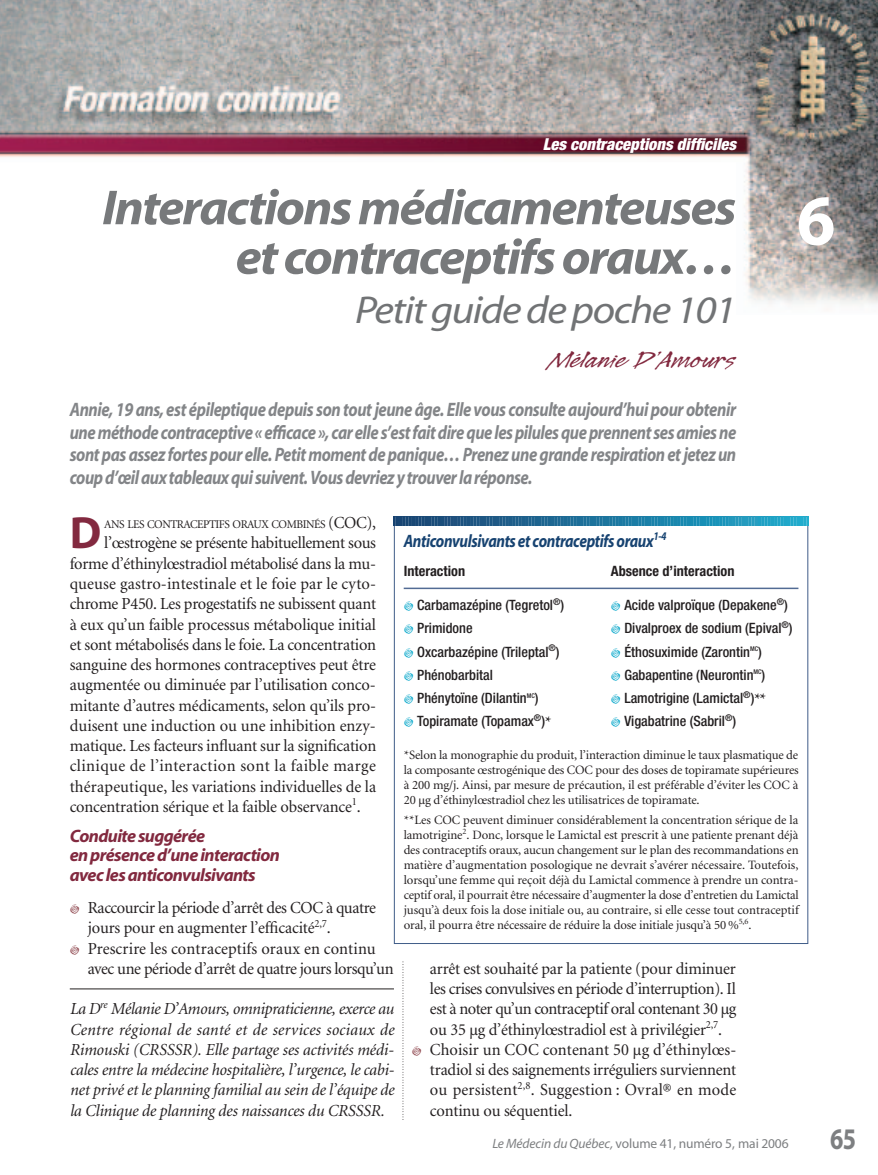
<style>
.page{position:relative;width:878px;height:1175px;background:#fff}
.page>*{position:absolute;margin:0;border:0;box-sizing:border-box;transform-origin:0 0}
.t1{font:700 72px "Myriad";color:#fff}
.t2{font:italic 700 49.5px/49.5px "Myriad";letter-spacing:-.035em;color:#77797b;text-align:right;scale:1.05 1}
.t3{font:700 45.3px "Myriad";color:#82293f}
.t4{font:italic 39px "Myriad";letter-spacing:-.035em;color:#717375;scale:1.1 1}
.t5{font:700 30px "Myriad";color:#7d7f81;scale:.8 1}
.t6{font:27px "Legault Std";color:#82293f;scale:1.2 1}
.t7{font:italic 700 19.5px/22.5px "Myriad";letter-spacing:-.03em;color:#838588;text-align:justify;scale:.85 1}
.t8{font:italic 700 18px/19.5px "Myriad";letter-spacing:-.035em;color:#82293f}
.t9{font:italic 700 18px "Myriad";letter-spacing:-.025em;color:#174371;scale:.85 1}
.t10{font:16.8px/20.2px "Minion";letter-spacing:-.01em;color:#231f20}
.t11{font:italic 16.8px/20.2px "Minion";letter-spacing:-.01em;color:#231f20;text-align:justify}
.t12{font:italic 900 condensed 16.5px "Helvetica Neue";color:#fff}
.t13{font:500 condensed 14.25px "Helvetica Neue";color:#231f20}
.t14{font:700 condensed 14.25px "Helvetica Neue";color:#231f20}
.t15{font:13.5px "Myriad";letter-spacing:-.01em;color:#7d7f81}
.t16{font:12.75px/15px "Minion";letter-spacing:-.01em;color:#231f20;text-align:justify}
.t17{font:11.85px "Minion";letter-spacing:-.04em;color:#231f20}
.s1{font-size:16.8px}
.s2{font-family:"Minion";font-weight:700;font-stretch:normal}
.s3{font-style:italic}
</style>
<div class="page">
<img style="left:0;top:0;width:878px;height:304px">
<svg style="left:402px;top:962px;width:1px;height:158px"></svg>
<hr style="left:70px;top:988px;width:324px;height:1px;background:#231f20">
<hr style="left:404px;top:587px;width:394px;height:2px;background:#526b94">
<svg style="left:394px;top:516px;width:414px;height:9px"></svg>
<p class="t12" style="left:543px;top:138px;width:195px">Les contraceptions difficiles</p>
<h2 class="t2" style="left:102px;top:188px;width:605px">Interactions médicamenteuses et contraceptifs oraux…</h2>
<h3 class="t4" style="left:355px;top:295px;width:348px">Petit guide de poche 101</h3>
<h3 class="t6" style="left:551px;top:342px;width:155px">Mélanie D’Amours</h3>
<p class="t7" style="left:70px;top:400px;width:785px">Annie, 19 ans, est épileptique depuis son tout jeune âge. Elle vous consulte aujourd’hui pour obtenir une méthode contraceptive « efficace », car elle s’est fait dire que les pilules que prennent ses amies ne sont pas assez fortes pour elle. Petit moment de panique… Prenez une grande respiration et jetez un coup d’œil aux tableaux qui suivent. Vous devriez y trouver la réponse.</p>
<h1 class="t1" style="left:796px;top:193px;width:40px">6</h1>
<h3 class="t3" style="left:70px;top:516px;width:33px">D</h3>
<p class="t17" style="left:104px;top:520px;width:273px">ANS LES CONTRACEPTIFS ORAUX COMBINÉS <span class="s1">(COC),</span></p>
<p class="t10" style="left:70px;top:534px;width:308px;text-align:justify;text-indent:35px">l’œstrogène se présente habituellement sous forme d’éthinylœstradiol métabolisé dans la mu&shy;queuse gastro-intestinale et le foie par le cyto&shy;chrome P450. Les progestatifs ne subissent quant à eux qu’un faible processus métabolique initial et sont métabolisés dans le foie. La concentration sanguine des hormones contraceptives peut être augmentée ou diminuée par l’utilisation conco&shy;mitante d’autres médicaments, selon qu’ils pro&shy;duisent une induction ou une inhibition enzy&shy;matique. Les facteurs influant sur la signification clinique de l’interaction sont la faible marge thérapeutique, les variations individuelles de la concentration sérique et la faible observance<sup>1</sup>.</p>
<p class="t8" style="left:70px;top:828px;width:212px">Conduite suggérée<br>en présenced’une interaction avec les anticonvulsivants</p>
<p class="t10" style="left:88px;top:899px;width:307px">Raccourcir la période d’arrêt des COC à quatre jours pour en augmenter l’efficacité<sup>2,7</sup>.<br>Prescrire les contraceptifs oraux en continu avec une période d’arrêt de quatre jours lorsqu’un</p>
<p class="t11" style="left:70px;top:1000px;width:326px">La D<sup>re</sup> Mélanie D’Amours, omnipraticienne, exerce au Centre régional de santé et de services sociaux de Rimouski (CRSSSR). Elle partage ses activités médi&shy;cales entre la médecine hospitalière, l’urgence, le cabi&shy;net privé et le planning familial au sein de l’équipe de la Clinique de planning des naissances du CRSSSR.</p>
<p class="t9" style="left:404px;top:534px;width:311px">Anticonvulsivants et contraceptifs oraux<sup>1-4</sup></p>
<p class="t14" style="left:404px;top:566px;width:63px">Interaction</p>
<p class="t14" style="left:611px;top:566px;width:125px">Absence d’interaction</p>
<p class="t13" style="left:417px;top:600px;width:148px">Carbamazépine (Tegretol<sup>®</sup>)</p>
<p class="t13" style="left:624px;top:600px;width:165px">Acide valproïque (Depakene<sup>®</sup>)</p>
<p class="t13" style="left:417px;top:623px;width:57px">Primidone</p>
<p class="t13" style="left:624px;top:623px;width:170px">Divalproex de sodium (Epival<sup>®</sup>)</p>
<p class="t13" style="left:417px;top:646px;width:144px">Oxcarbazépine (Trileptal<sup>®</sup>)</p>
<p class="t13" style="left:624px;top:646px;width:139px">Éthosuximide (Zarontin<sup>MC</sup>)</p>
<p class="t13" style="left:417px;top:669px;width:77px">Phénobarbital</p>
<p class="t13" style="left:624px;top:669px;width:142px">Gabapentine (Neurontin<sup>MC</sup>)</p>
<p class="t13" style="left:417px;top:693px;width:123px">Phénytoïne (Dilantin<sup>MC</sup>)</p>
<p class="t13" style="left:624px;top:693px;width:143px">Lamotrigine (Lamictal<sup>®</sup>)<span class="s2">**</span></p>
<p class="t13" style="left:417px;top:716px;width:136px">Topiramate (Topamax<sup>®</sup>)<span class="s2">*</span></p>
<p class="t13" style="left:624px;top:716px;width:113px">Vigabatrine (Sabril<sup>®</sup>)</p>
<p class="t16" style="left:404px;top:749px;width:396px">*Selon la monographie du produit, l’interaction diminue le taux plasmatique de la composante œstrogénique des COC pour des doses de topiramate supérieures à 200 mg/j. Ainsi, par mesure de précaution, il est préférable d’éviter les COC à 20 µg d’éthinylœstradiol chez les utilisatrices de topiramate.</p>
<p class="t16" style="left:403px;top:813px;width:396px">**Les COC peuvent diminuer considérablement la concentration sérique de la lamotrigine<sup>2</sup>. Donc, lorsque le Lamictal est prescrit à une patiente prenant déjà des contraceptifs oraux, aucun changement sur le plan des recommandations en matière d’augmentation posologique ne devrait s’avérer nécessaire. Toutefois, lorsqu’une femme qui reçoit déjà du Lamictal commence à prendre un contra&shy;ceptif oral, il pourrait être nécessaire d’augmenter la dose d’entretien du Lamictal jusqu’à deux fois la dose initiale ou, au contraire, si elle cesse tout contraceptif oral, il pourra être nécessaire de réduire la dose initiale jusqu’à 50 %<sup>5,6</sup>.</p>
<p class="t10" style="left:429px;top:959px;width:308px">arrêt est souhaité par la patiente (pour diminuer les crises convulsives en période d’interruption). Il est à noter qu’un contraceptif oral contenant 30 µg ou 35 µg d’éthinylœstradiol est à privilégier<sup>2,7</sup>.<br>Choisir un COC contenant 50 µg d’éthinylœs&shy;tradiol si des saignements irréguliers surviennent ou persistent<sup>2,8</sup>. Suggestion : Ovral® en mode continu ou séquentiel.</p>
<p class="t15" style="left:492px;top:1138px;width:298px"><span class="s3">Le Médecin du Québec,</span> volume 41, numéro 5, mai 2006</p>
<h3 class="t5" style="left:830px;top:1127px;width:34px">65</h3>
</div>
